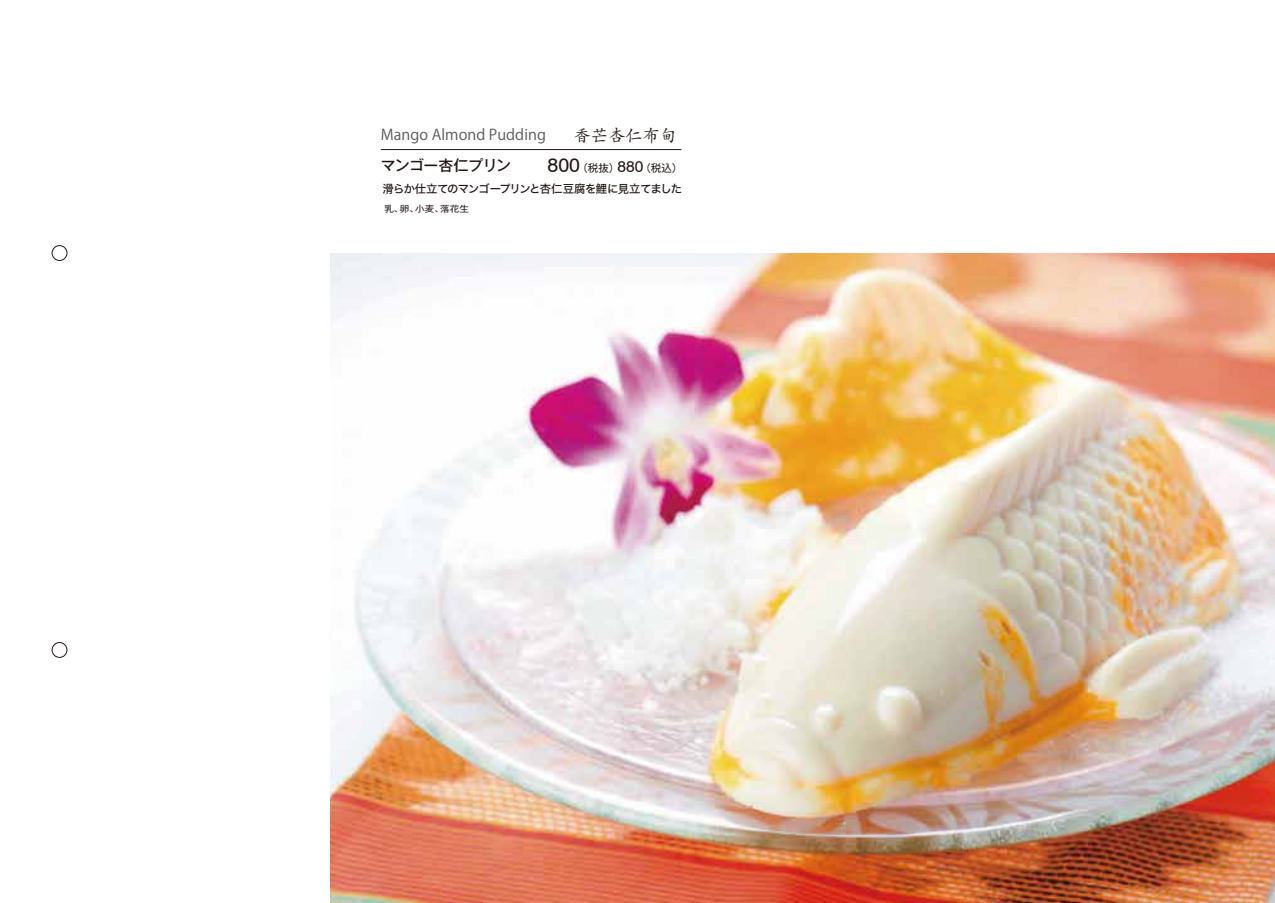
<style>
.page{position:relative;width:1275px;height:903px;background:#fff}
.page>*{position:absolute;margin:0;border:0;box-sizing:border-box;transform-origin:0 0}
.t1{font:17.32px "Adobe Kaiti Std";color:#221714}
.t2{font:15.75px "Swiss 721 BT";color:#221714}
.t3{font:14.88px "Koz Go Pro";letter-spacing:.01em;color:#595757}
.t4{font:500 14.88px "Gothic MB101 Pro";letter-spacing:-.035em;color:#221714}
.t5{font:11.38px "Hira Kaku Std W5";letter-spacing:-.06em;color:#221714}
.t6{font:10.5px "Gothic MB101 Pro";color:#221714}
.t7{font:8.58px "Gothic MB101 Pro";color:#221714;scale:1.11 1}
.s1{font-family:"Swiss 721 BT";font-size:19.78px}
</style>
<div class="page">
<div style="left:52px;top:245px;width:15px;height:16px;border:1px solid #221714;border-radius:50%"></div>
<div style="left:52px;top:642px;width:15px;height:16px;border:1px solid #221714;border-radius:50%"></div>
<img style="left:330px;top:253px;width:945px;height:650px">
<hr style="left:381px;top:149px;width:300px;height:1px;background:#221714">
<h1 class="t1" style="left:573px;top:125px;width:106px">香芒杏仁布甸</h1>
<h3 class="t3" style="left:381px;top:125px;width:167px">Mango Almond Pudding</h3>
<h3 class="t4" style="left:381px;top:153px;width:132px">マンゴー杏仁プリン</h3>
<p class="t5" style="left:383px;top:180px;width:301px">滑らか仕立てのマンゴープリンと杏仁豆腐を鯉に見立てました</p>
<p class="t6" style="left:548px;top:159px;width:73px"><span class="s1">800</span>（税抜）</p>
<p class="t6" style="left:640px;top:159px;width:43px">（税込）</p>
<h2 class="t2" style="left:618px;top:157px;width:27px">880</h2>
<p class="t7" style="left:384px;top:201px;width:78px">乳、卵、小麦、落花生</p>
</div>
